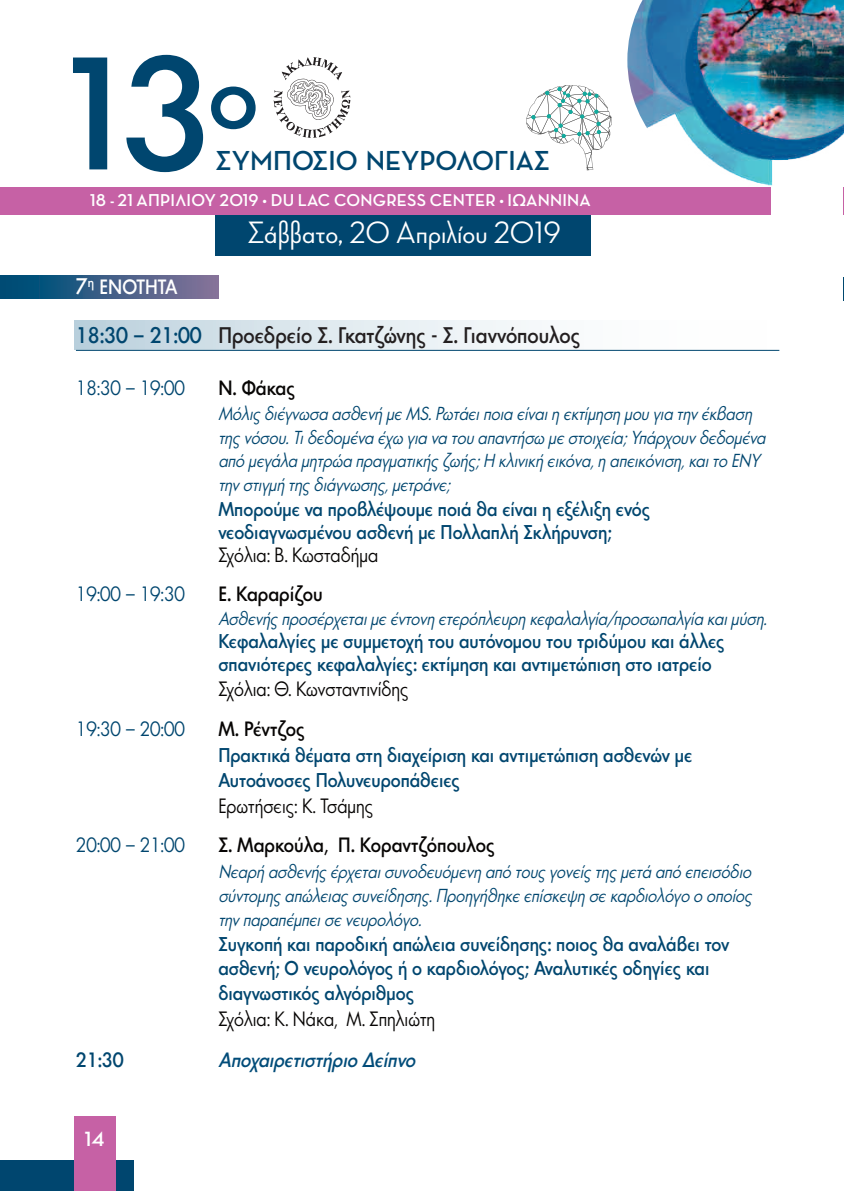
<style>
.page{position:relative;width:844px;height:1191px;background:#fff}
.page>*{position:absolute;margin:0;border:0;box-sizing:border-box;transform-origin:0 0}
.t1{font:148.75px "Art Futur H Demi";color:#00466f}
.t2{font:84px "Art Futur H Demi";color:#00466f}
.t3{font:500 31.5px "Neutraface Display";color:#fff}
.t4{font:700 28px "Neutraface Display";color:#00466f}
.t5{font:21px "Art Futur H Demi";color:#231f20;scale:.9 1}
.t6{font:21px "Neutraface Display Bold Alt";color:#fff}
.t7{font:19.25px "Art Futur H Plain";color:#070504;scale:.9 1}
.t8{font:19.25px "Art Futur H Demi";color:#070504;scale:.9 1}
.t9{font:19.25px "Art Futur H Plain";color:#00466f;scale:.9 1}
.t10{font:italic 19.25px "Art Futur H Demi";color:#024c79;scale:.9 1}
.t11{font:19.25px "Art Futur H Demi";color:#fff;scale:.9 1}
.t12{font:19.25px "Art Futur H Demi";color:#00466f;scale:.9 1}
.t13{font:18.55px/23.1px "Art Futur H Demi";color:#00466f;scale:.9 1}
.t14{font:italic 17.5px/23.8px "Art Futur H Plain";color:#00466f;scale:.9 1}
.t15{font:17.5px "Neutraface Display Bold Alt";letter-spacing:.015em;color:#fff}
.s1{font-size:21px}
.s2{color:#00466f}
</style>
<div class="page">
<div style="left:0;top:275px;width:219px;height:24px;background:linear-gradient(to right,#004a74,#8b739a)"></div>
<div style="left:0;top:1160px;width:133px;height:31px;background:#00466f"></div>
<div style="left:74px;top:1116px;width:41px;height:75px;background:#c661a5"></div>
<div style="left:215px;top:190px;width:375px;height:66px;background:#00466f"></div>
<div style="left:0;top:187px;width:770px;height:27px;background:#c661a5"></div>
<svg style="left:273px;top:57px;width:77px;height:81px"></svg>
<svg style="left:526px;top:85px;width:85px;height:85px"></svg>
<svg style="left:843px;top:187px;width:1px;height:27px"></svg>
<div style="left:74px;top:320px;width:696px;height:30px;background:linear-gradient(to right,#c2d5e0,#fff)"></div>
<hr style="left:76px;top:350px;width:703px;height:1px;background:#00466f">
<img style="left:627px;top:0;width:216px;height:186px">
<h1 class="t1" style="left:48px;top:30px;width:166px">13</h1>
<h2 class="t2" style="left:208px;top:50px;width:51px">o</h2>
<h3 class="t4" style="left:215px;top:144px;width:336px">ΣΥΜΠΟΣΙΟ ΝΕΥΡΟΛΟΓΙΑΣ</h3>
<p class="t15" style="left:90px;top:190px;width:502px">18 - 21 ΑΠΡΙΛΙΟΥ 2019 • DU LAC CONGRESS CENTER • IΩΑΝΝΙΝΑ</p>
<h3 class="t3" style="left:247px;top:214px;width:315px">Σάββατο, 20 Απριλίου 2019</h3>
<p class="t11" style="left:76px;top:276px;width:114px"><span class="s1">7</span><sup>η</sup> ENOTHTA</p>
<p class="t5" style="left:76px;top:323px;width:561px"><span class="s2">18:30 – 21:00</span> Προεδρείο Σ. Γκατζώνης - Σ. Γιαννόπουλος</p>
<p class="t9" style="left:76px;top:377px;width:122px">18:30 – 19:00</p>
<p class="t8" style="left:218px;top:377px;width:87px">Ν. Φάκας</p>
<p class="t14" style="left:218px;top:403px;width:613px">Mόλις διέγνωσα ασθενή με MS.Ρωτάειποια είναιη εκτίμηση μου για τηνέκβαση της νόσου.Τιδεδομένα έχω γ ια να του απαντήσω με στοιχεία;Υπάρχουνδεδομένα από μεγάλα μητρώα πραγματικής ζωής;H κλινική εικόνα,η απεικόνιση,καιτο ΕΝΥ τηνστιγμή της διάγνωσης,μετράνε;</p>
<p class="t13" style="left:218px;top:498px;width:481px">Μπορούμε να προβλέψουμε ποιά θα είναι η εξέλιξη ενός νεοδιαγνωσμένου ασθενή με Πολλαπλή Σκλήρυνση;</p>
<p class="t7" style="left:218px;top:545px;width:179px">Σχόλια: Β. Κωσταδήμα</p>
<p class="t9" style="left:76px;top:584px;width:122px">19:00 – 19:30</p>
<p class="t8" style="left:218px;top:583px;width:117px">Ε. Καραρίζου</p>
<p class="t14" style="left:218px;top:607px;width:615px">Ασθενής προσέρχεταιμε έντονη ετερόπλευρη κεφαλαλγία/προσωπαλγία καιμύση.</p>
<p class="t13" style="left:218px;top:630px;width:564px">Κεφαλαλγίες με συμμετοχή του αυτόνομου του τριδύμου και άλλες σπανιότερες κεφαλαλγίες: εκτίμηση και αντιμετώπιση στο ιατρείο</p>
<p class="t7" style="left:218px;top:679px;width:213px">Σχόλια: Θ. Κωνσταντινίδης</p>
<p class="t9" style="left:76px;top:718px;width:122px">19:30 – 20:00</p>
<p class="t8" style="left:218px;top:718px;width:98px">Μ. Ρέντζος</p>
<p class="t13" style="left:218px;top:742px;width:528px;line-height:25.6px">Πρακτικά θέματα στη διαχείριση και αντιμετώπιση ασθενών με<br>Αυτοάνοσες Πολυνευροπάθειες</p>
<p class="t7" style="left:218px;top:795px;width:173px">Ερωτήσεις: Κ. Τσάμης</p>
<p class="t9" style="left:76px;top:835px;width:122px">20:00 – 21:00</p>
<p class="t8" style="left:218px;top:834px;width:309px">Σ. Μαρκούλα, Π. Κοραντζόπουλος</p>
<p class="t14" style="left:218px;top:860px;width:598px;text-align:justify">Νεαρή ασθενής έρχεταισυνοδευόμενη από τους γονείς της μετά από επεισόδιο σύντομης απώλειας συνείδησης.Προηγήθηκε επίσκεψη σε καρδιολόγο ο οποίος τηνπαραπέμπεισε νευρολόγο.</p>
<p class="t13" style="left:218px;top:932px;width:569px;line-height:24.8px">Συγκοπή και παροδική απώλεια συνείδησης: ποιος θα αναλάβει τον ασθενή; Ο νευρολόγος ή ο καρδιολόγος; Αναλυτικές οδηγίες και διαγνωστικός αλγόριθμος</p>
<p class="t7" style="left:218px;top:1008px;width:242px">Σχόλια: K. Nάκα, Μ. Σπηλιώτη</p>
<p class="t12" style="left:76px;top:1049px;width:54px">21:30</p>
<p class="t10" style="left:218px;top:1049px;width:225px">Αποχαιρετιστήριο Δείπνο</p>
<p class="t6" style="left:85px;top:1126px;width:21px">14</p>
</div>
